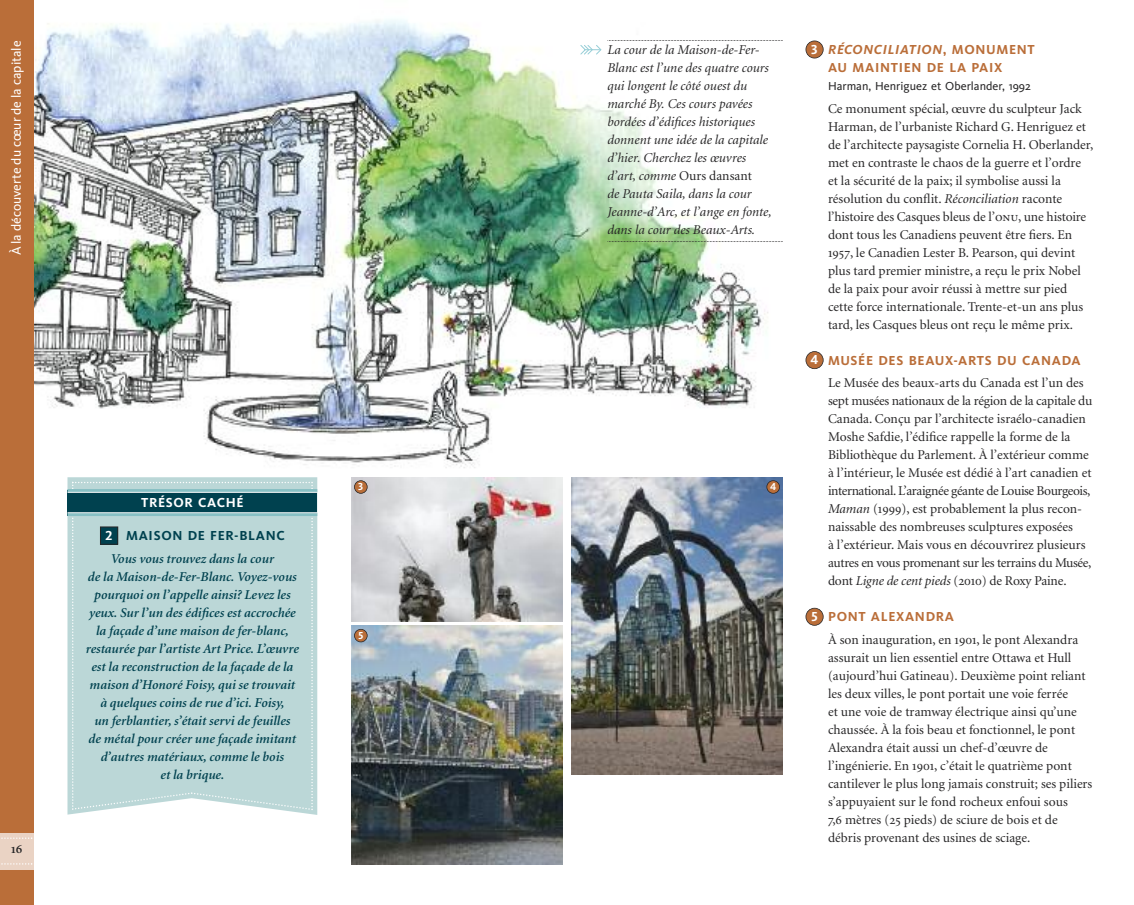
<style>
.page{position:relative;width:1134px;height:905px;background:#fff}
.page>*{position:absolute;margin:0;border:0;box-sizing:border-box;transform-origin:0 0}
.t1{font:13.5px/18px "Minion";color:#272627}
.t2{font:italic 600 13.5px/18px "Minion";color:#00414f;text-align:center}
.t3{font:italic 13.5px/18px "Minion";color:#272627}
.t4{font:13.5px "Kievit Bold SC";letter-spacing:.05em;color:#ba6e39}
.t5{font:13.5px "Kievit";color:#fff}
.t6{font:13.5px "Kievit Bold SC Italic";letter-spacing:.05em;color:#ba6e39}
.t7{font:13.5px "Kievit Bold SC";letter-spacing:.05em;color:#00414f}
.t8{font:13.5px "Kievit Bold SC";letter-spacing:.05em;color:#fff}
.t9{font:13.5px "Minion Semibold SC";color:#272627}
.t10{font:12px "Kievit";color:#272627}
.t11{font:10.5px "Kievit Bold SC";color:#fff}
.s1{font-style:normal}
.s2{font-family:"Kievit Bold SC"}
.s3{font-style:italic}
.s4{font-family:"Minion Regular SC"}
</style>
<div class="page">
<img style="left:34px;top:19px;width:780px;height:514px">
<div style="left:0;top:0;width:34px;height:904px;background:#ba6e39"></div>
<div style="left:0;top:832px;width:34px;height:37px;background:#ead3c4"></div>
<svg style="left:1px;top:837px;width:31px;height:1px"></svg>
<svg style="left:1px;top:863px;width:31px;height:1px"></svg>
<div style="left:806px;top:41px;width:17px;height:17px;background:#ba6e39;border-radius:50%"></div>
<div style="left:806px;top:41px;width:18px;height:17px;border:2px solid #272627;border-radius:50%"></div>
<div style="left:806px;top:351px;width:17px;height:18px;background:#ba6e39;border-radius:50%"></div>
<div style="left:806px;top:351px;width:18px;height:18px;border:2px solid #272627;border-radius:50%"></div>
<div style="left:806px;top:608px;width:17px;height:17px;background:#ba6e39;border-radius:50%"></div>
<div style="left:806px;top:607px;width:18px;height:18px;border:2px solid #272627;border-radius:50%"></div>
<svg style="left:608px;top:40px;width:175px;height:1px"></svg>
<svg style="left:608px;top:241px;width:175px;height:1px"></svg>
<svg style="left:580px;top:45px;width:21px;height:10px"></svg>
<svg style="left:67px;top:477px;width:250px;height:337px;fill:#bbd7d7"></svg>
<div style="left:72px;top:481px;width:242px;height:330px;background:#bbd7d7"></div>
<div style="left:68px;top:489px;width:249px;height:26px;background:#00414f"></div>
<hr style="left:68px;top:489px;width:249px;height:3px;background:#87c0c4">
<hr style="left:68px;top:492px;width:249px;height:1px;background:#fff">
<hr style="left:68px;top:513px;width:249px;height:3px;background:#87c0c4">
<hr style="left:68px;top:512px;width:249px;height:1px;background:#fff">
<div style="left:100px;top:527px;width:18px;height:17px;background:#00414f"></div>
<div style="left:100px;top:526px;width:18px;height:18px;border:1px solid #272627"></div>
<img style="left:351px;top:477px;width:212px;height:144px">
<img style="left:351px;top:626px;width:211px;height:238px">
<div style="left:354px;top:480px;width:13px;height:13px;background:#ba6e39;border-radius:50%"></div>
<div style="left:354px;top:480px;width:14px;height:13px;border:2px solid #272627;border-radius:50%"></div>
<div style="left:354px;top:629px;width:13px;height:13px;background:#ba6e39;border-radius:50%"></div>
<div style="left:354px;top:629px;width:14px;height:13px;border:2px solid #272627;border-radius:50%"></div>
<img style="left:572px;top:477px;width:211px;height:297px">
<div style="left:767px;top:480px;width:13px;height:13px;background:#ba6e39;border-radius:50%"></div>
<div style="left:766px;top:480px;width:14px;height:13px;border:2px solid #272627;border-radius:50%"></div>
<p class="t5" style="left:12px;top:255px;width:216px;rotate:-90deg">À la découverte du cœur de la capitale</p>
<p class="t9" style="left:11px;top:843px;width:13px">16</p>
<p class="t8" style="left:141px;top:498px;width:104px">TRÉSOR CACHÉ</p>
<p class="t7" style="left:126px;top:531px;width:160px">MAISON DE FER-BLANC</p>
<p class="t2" style="left:86px;top:550px;width:215px">Vous vous trouvez dans la cour<br>de la Maison-de-Fer-Blanc. Voyez-vous pourquoi on l’appelle ainsi? Levez les yeux. Sur l’un des édifices est accrochée la façade d’une maison de fer-blanc, restaurée par l’artiste Art Price. L’œuvre est la reconstruction de la façade de la maison d’Honoré Foisy, qui se trouvait à quelques coins de rue d’ici. Foisy,<br>un ferblantier, s’était servi de feuilles<br>de métal pour créer une façade imitant d’autres matériaux, comme le bois<br>et la brique.</p>
<p class="t8" style="left:106px;top:530px;width:8px">2</p>
<p class="t11" style="left:358px;top:483px;width:7px">3</p>
<p class="t11" style="left:358px;top:632px;width:6px">5</p>
<p class="t3" style="left:608px;top:42px;width:166px">La cour de la Maison-de-Fer-<br>Blanc est l’une des quatre cours qui longent le côté ouest du marché By. Ces cours pavées bordées d’édifices historiques donnent une idée de la capitale d’hier. Cherchez les œuvres d’art, comme <span class="s1">Ours dansant<br></span>de Pauta Saila, dans la cour<br>Jeanne-d’Arc, et l’ange en fonte, dans la cour des Beaux-Arts.</p>
<p class="t11" style="left:770px;top:483px;width:8px">4</p>
<p class="t8" style="left:811px;top:45px;width:8px">3</p>
<p class="t8" style="left:811px;top:355px;width:9px">4</p>
<p class="t8" style="left:811px;top:612px;width:8px">5</p>
<p class="t6" style="left:828px;top:45px;width:208px">RÉCONCILIATION<span class="s2">, MONUMENT</span></p>
<p class="t4" style="left:828px;top:63px;width:176px">AU MAINTIEN DE LA PAIX</p>
<p class="t10" style="left:828px;top:82px;width:204px">Harman, Henriguez et Oberlander, 1992</p>
<p class="t1" style="left:828px;top:100px;width:267px">Ce monument spécial, œuvre du sculpteur Jack Harman, de l’urbaniste Richard G. Henriguez et de l’architecte paysagiste Cornelia H. Oberlander, met en contraste le chaos de la guerre et l’ordre et la sécurité de la paix; il symbolise aussi la résolution du conflit. <span class="s3">Réconciliation</span> raconte l’histoire des Casques bleus de l’<span class="s4">onu</span>, une histoire dont tous les Canadiens peuvent être fiers. En <span class="s4">1957</span>, le Canadien Lester B. Pearson, qui devint plus tard premier ministre, a reçu le prix Nobel de la paix pour avoir réussi à mettre sur pied cette force internationale. Trente-et-un ans plus tard, les Casques bleus ont reçu le même prix.</p>
<p class="t4" style="left:828px;top:355px;width:254px">MUSÉE DES BEAUX-ARTS DU CANADA</p>
<p class="t1" style="left:828px;top:375px;width:266px">Le Musée des beaux-arts du Canada est l’un des sept musées nationaux de la région de la capitale du Canada. Conçu par l’architecte israélo-canadien Moshe Safdie, l’édifice rappelle la forme de la Bibliothèque du Parlement. À l’extérieur comme à l’intérieur, le Musée est dédié à l’art canadien et international. L’araignée géante de Louise Bourgeois, <span class="s3">Maman</span> (<span class="s4">1999</span>), est probablement la plus recon&shy;naissable des nombreuses sculptures exposées<br>à l’extérieur. Mais vous en découvrirez plusieurs autres en vous promenant sur les terrains du Musée, dont <span class="s3">Ligne de cent pieds</span> (<span class="s4">2010</span>) de Roxy Paine.</p>
<p class="t4" style="left:828px;top:612px;width:128px">PONT ALEXANDRA</p>
<p class="t1" style="left:828px;top:631px;width:266px">À son inauguration, en <span class="s4">1901</span>, le pont Alexandra assurait un lien essentiel entre Ottawa et Hull (aujourd’hui Gatineau). Deuxième point reliant les deux villes, le pont portait une voie ferrée<br>et une voie de tramway électrique ainsi qu’une chaussée. À la fois beau et fonctionnel, le pont Alexandra était aussi un chef-d’œuvre de l’ingénierie. En <span class="s4">1901</span>, c’était le quatrième pont cantilever le plus long jamais construit; ses piliers s’appuyaient sur le fond rocheux enfoui sous<br><span class="s4">7,6</span> mètres (<span class="s4">25</span> pieds) de sciure de bois et de débris provenant des usines de sciage.</p>
</div>
